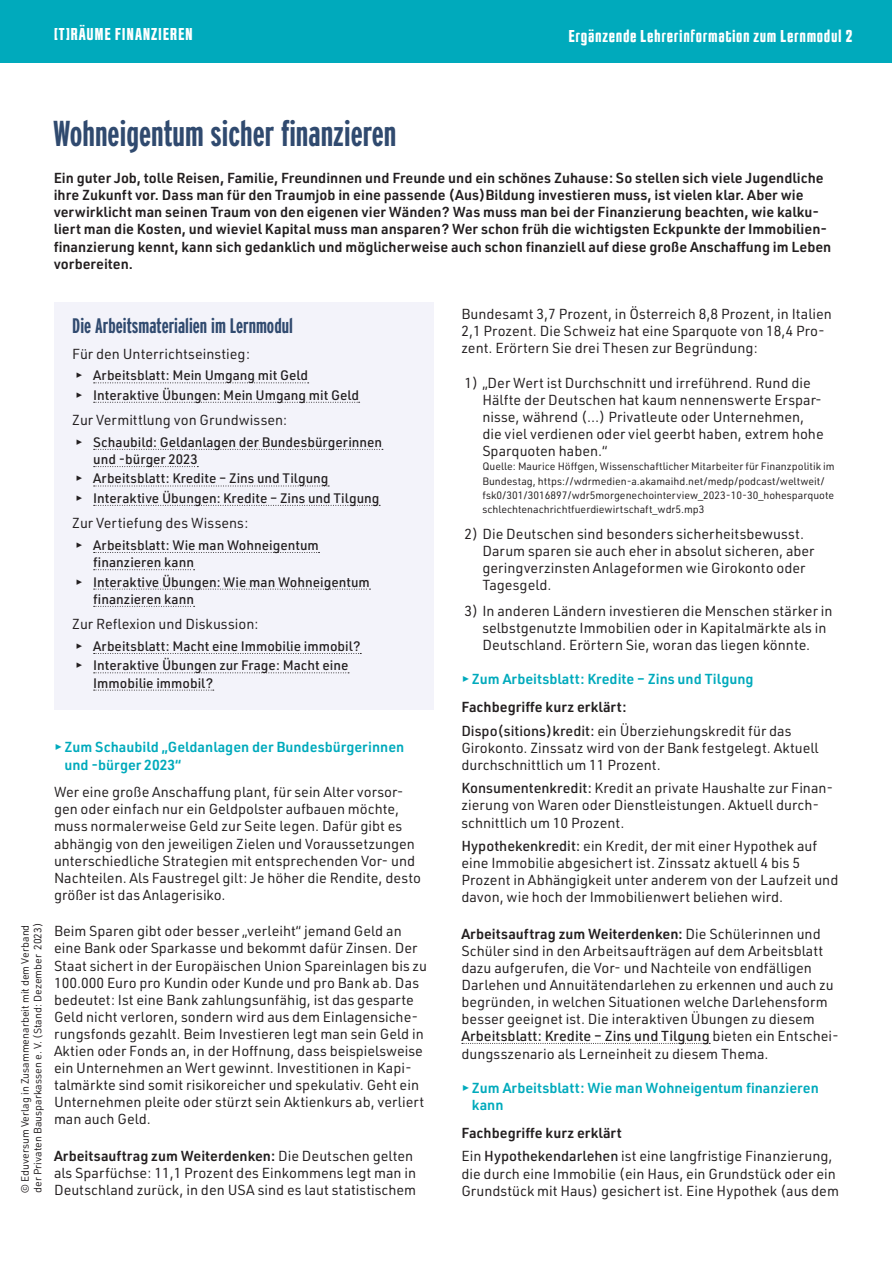
<style>
.page{position:relative;width:893px;height:1263px;background:#fff}
.page>*{position:absolute;margin:0;border:0;box-sizing:border-box;transform-origin:0 0}
.t1{font:700 36px "Interstate Compressed";color:#304a6f}
.t2{font:700 21px "Interstate Compressed";color:#304a6f}
.t3{font:700 18px "Jay Gothic URW";letter-spacing:.04em;color:#fff}
.t4{font:14.25px/17.1px "URWDIN";color:#231f20}
.t5{font:600 14.25px/17.2px "URWDIN";color:#231f20}
.t6{font:600 14.25px/17.2px "URWDIN";color:#00aabc}
.t7{font:500 13.5px/19.4px "URWDIN";color:#231f20}
.t8{font:10.5px/14.2px "URWDIN";color:#231f20}
.s1{font-weight:600}
.s2{font-weight:500}
</style>
<div class="page">
<div style="left:54px;top:303px;width:380px;height:407px;background:#f3f3fa"></div>
<svg style="left:94px;top:382px;width:215px;height:1px"></svg>
<svg style="left:94px;top:402px;width:266px;height:1px"></svg>
<svg style="left:94px;top:449px;width:289px;height:1px"></svg>
<svg style="left:94px;top:466px;width:104px;height:1px"></svg>
<svg style="left:94px;top:486px;width:235px;height:1px"></svg>
<svg style="left:94px;top:505px;width:286px;height:1px"></svg>
<svg style="left:94px;top:552px;width:226px;height:1px"></svg>
<svg style="left:94px;top:569px;width:101px;height:1px"></svg>
<svg style="left:94px;top:589px;width:276px;height:1px"></svg>
<svg style="left:94px;top:606px;width:101px;height:1px"></svg>
<svg style="left:94px;top:653px;width:267px;height:1px"></svg>
<svg style="left:94px;top:672px;width:255px;height:1px"></svg>
<svg style="left:94px;top:690px;width:120px;height:1px"></svg>
<svg style="left:462px;top:1043px;width:248px;height:1px"></svg>
<div style="left:1px;top:0;width:891px;height:63px;background:#00aabc"></div>
<p class="t3" style="left:54px;top:24px;width:140px">[T]RÄUME FINANZIEREN</p>
<p class="t3" style="left:568px;top:27px;width:286px">Ergänzende Lehrerinformation zum Lernmodul 2</p>
<h1 class="t1" style="left:53px;top:114px;width:345px">Wohneigentum sicher finanzieren</h1>
<p class="t5" style="left:54px;top:168px;width:779px">Ein guter Job, tolle Reisen, Familie, Freundinnen und Freunde und ein schönes Zuhause: So stellen sich viele Jugendliche ihre Zukunft vor. Dass man für den Traumjob in eine passende (Aus)Bildung investieren muss, ist vielen klar. Aber wie verwirklicht man seinen Traum von den eigenen vier Wänden? Was muss man bei der Finanzierung beachten, wie kalku&shy;liert man die Kosten, und wieviel Kapital muss man ansparen? Wer schon früh die wichtigsten Eckpunkte der Immobilien&shy;finanzierung kennt, kann sich gedanklich und möglicherweise auch schon finanziell auf diese große Anschaffung im Leben vorbereiten.</p>
<h2 class="t2" style="left:72px;top:314px;width:222px">Die Arbeitsmaterialien im Lernmodul</h2>
<p class="t4" style="left:72px;top:345px;width:179px">Für den Unterrichtseinstieg:</p>
<p class="t7" style="left:75px;top:365px;width:285px">▸ Arbeitsblatt: Mein Umgang mit Geld<br>▸ Interaktive Übungen: Mein Umgang mit Geld</p>
<p class="t4" style="left:72px;top:411px;width:216px">Zur Vermittlung von Grundwissen:</p>
<p class="t7" style="left:93px;top:433px;width:291px;line-height:17.2px;text-indent:-18px">▸ Schaubild: Geldanlagen der Bundesbürgerinnen und -bürger 2023</p>
<p class="t7" style="left:75px;top:468px;width:306px">▸ Arbeitsblatt: Kredite – Zins und Tilgung<br>▸ Interaktive Übungen: Kredite – Zins und Tilgung</p>
<p class="t4" style="left:72px;top:514px;width:178px">Zur Vertiefung des Wissens:</p>
<p class="t7" style="left:93px;top:536px;width:227px;line-height:17.2px;text-indent:-18px">▸ Arbeitsblatt: Wie man Wohneigentum finanzieren kann</p>
<p class="t7" style="left:93px;top:573px;width:278px;line-height:17.2px;text-indent:-18px">▸ Interaktive Übungen: Wie man Wohneigentum finanzieren kann</p>
<p class="t4" style="left:72px;top:615px;width:188px">Zur Reflexion und Diskussion:</p>
<p class="t7" style="left:75px;top:636px;width:287px">▸ Arbeitsblatt: Macht eine Immobilie immobil? ▸ Interaktive Übungen zur Frage: Macht eine</p>
<p class="t7" style="left:93px;top:673px;width:121px">Immobilie immobil?</p>
<p class="t8" style="left:18px;top:1193px;width:271px;line-height:12.6px;rotate:-90deg">© Eduversum Verlag in Zusammenarbeit mit dem Verband der Privaten Bausparkassen e. V. (Stand: Dezember 2023)</p>
<p class="t6" style="left:65px;top:738px;width:341px;text-indent:-11px">▸ Zum Schaubild „Geldanlagen der Bundesbürgerinnen und -bürger 2023“</p>
<p class="t4" style="left:54px;top:783px;width:368px">Wer eine große Anschaffung plant, für sein Alter vorsor&shy;gen oder einfach nur ein Geldpolster aufbauen möchte, muss normalerweise Geld zur Seite legen. Dafür gibt es abhängig von den jeweiligen Zielen und Voraussetzungen unterschiedliche Strategien mit entsprechenden Vor- und Nachteilen. Als Faustregel gilt: Je höher die Rendite, desto größer ist das Anlagerisiko.</p>
<p class="t4" style="left:54px;top:922px;width:375px">Beim Sparen gibt oder besser „verleiht“ jemand Geld an eine Bank oder Sparkasse und bekommt dafür Zinsen. Der Staat sichert in der Europäischen Union Spareinlagen bis zu 100.000 Euro pro Kundin oder Kunde und pro Bank ab. Das bedeutet: Ist eine Bank zahlungsunfähig, ist das gesparte Geld nicht verloren, sondern wird aus dem Einlagensiche&shy;rungsfonds gezahlt. Beim Investieren legt man sein Geld in Aktien oder Fonds an, in der Hoffnung, dass beispielsweise ein Unternehmen an Wert gewinnt. Investitionen in Kapi&shy;talmärkte sind somit risikoreicher und spekulativ. Geht ein Unternehmen pleite oder stürzt sein Aktienkurs ab, verliert man auch Geld.</p>
<p class="t4" style="left:54px;top:1147px;width:364px"><span class="s1">Arbeitsauftrag zum Weiterdenken:</span> Die Deutschen gelten als Sparfüchse: 11,1 Prozent des Einkommens legt man in<br>Deutschland zurück, in den USA sind es laut statistischem</p>
<p class="t4" style="left:461px;top:305px;width:372px">Bundesamt 3,7 Prozent, in Österreich 8,8 Prozent, in Italien<br>2,1 Prozent. Die Schweiz hat eine Sparquote von 18,4 Pro&shy;zent. Erörtern Sie drei Thesen zur Begründung:</p>
<p class="t4" style="left:482px;top:374px;width:343px;text-indent:-18px">1) „Der Wert ist Durchschnitt und irreführend. Rund die Hälfte der Deutschen hat kaum nennenswerte Erspar&shy;nisse, während (…) Privatleute oder Unternehmen, die viel verdienen oder viel geerbt haben, extrem hohe Sparquoten haben.“</p>
<p class="t8" style="left:482px;top:459px;width:354px">Quelle: Maurice Höffgen, Wissenschaftlicher Mitarbeiter für Finanzpolitik im Bundestag, https://wdrmedien-a.akamaihd.net/medp/podcast/weltweit/ fsk0/301/3016897/wdr5morgenechointerview_2023-10-30_hohesparquote schlechtenachrichtfuerdiewirtschaft_wdr5.mp3</p>
<p class="t4" style="left:482px;top:525px;width:334px;text-indent:-18px">2) Die Deutschen sind besonders sicherheitsbewusst.<br>Darum sparen sie auch eher in absolut sicheren, aber geringverzinsten Anlageformen wie Girokonto oder Tagesgeld.</p>
<p class="t4" style="left:482px;top:602px;width:352px;text-indent:-18px">3) In anderen Ländern investieren die Menschen stärker in selbstgenutzte Immobilien oder in Kapitalmärkte als in<br>Deutschland. Erörtern Sie, woran das liegen könnte.</p>
<p class="t6" style="left:461px;top:670px;width:294px">▸ Zum Arbeitsblatt: Kredite – Zins und Tilgung</p>
<p class="t4" style="left:461px;top:695px;width:332px;line-height:23.5px"><span class="s1">Fachbegriffe kurz erklärt:<br></span><span class="s2">Dispo(sitions)kredit:</span> ein Überziehungskredit für das</p>
<p class="t4" style="left:461px;top:739px;width:359px">Girokonto. Zinssatz wird von der Bank festgelegt. Aktuell durchschnittlich um 11 Prozent.</p>
<p class="t4" style="left:461px;top:779px;width:373px"><span class="s2">Konsumentenkredit:</span> Kredit an private Haushalte zur Finan&shy;zierung von Waren oder Dienstleistungen. Aktuell durch&shy;schnittlich um 10 Prozent.</p>
<p class="t4" style="left:461px;top:837px;width:378px"><span class="s2">Hypothekenkredit:</span> ein Kredit, der mit einer Hypothek auf eine Immobilie abgesichert ist. Zinssatz aktuell 4 bis 5<br>Prozent in Abhängigkeit unter anderem von der Laufzeit und davon, wie hoch der Immobilienwert beliehen wird.</p>
<p class="t4" style="left:461px;top:925px;width:379px"><span class="s1">Arbeitsauftrag zum Weiterdenken:</span> Die Schülerinnen und Schüler sind in den Arbeitsaufträgen auf dem Arbeitsblatt dazu aufgerufen, die Vor- und Nachteile von endfälligen Darlehen und Annuitätendarlehen zu erkennen und auch zu begründen, in welchen Situationen welche Darlehensform besser geeignet ist. Die interaktiven Übungen zu diesem <span class="s2">Arbeitsblatt: Kredite – Zins und Tilgung</span> bieten ein Entschei&shy;dungsszenario als Lerneinheit zu diesem Thema.</p>
<p class="t6" style="left:472px;top:1079px;width:348px;text-indent:-11px">▸ Zum Arbeitsblatt: Wie man Wohneigentum finanzieren kann</p>
<p class="t4" style="left:461px;top:1121px;width:373px;line-height:23.5px"><span class="s1">Fachbegriffe kurz erklärt<br></span>Ein <span class="s2">Hypothekendarlehen</span> ist eine langfristige Finanzierung,</p>
<p class="t4" style="left:461px;top:1164px;width:376px">die durch eine Immobilie (ein Haus, ein Grundstück oder ein</p>
<p class="t4" style="left:461px;top:1181px;width:379px">Grundstück mit Haus) gesichert ist. Eine Hypothek (aus dem</p>
</div>
